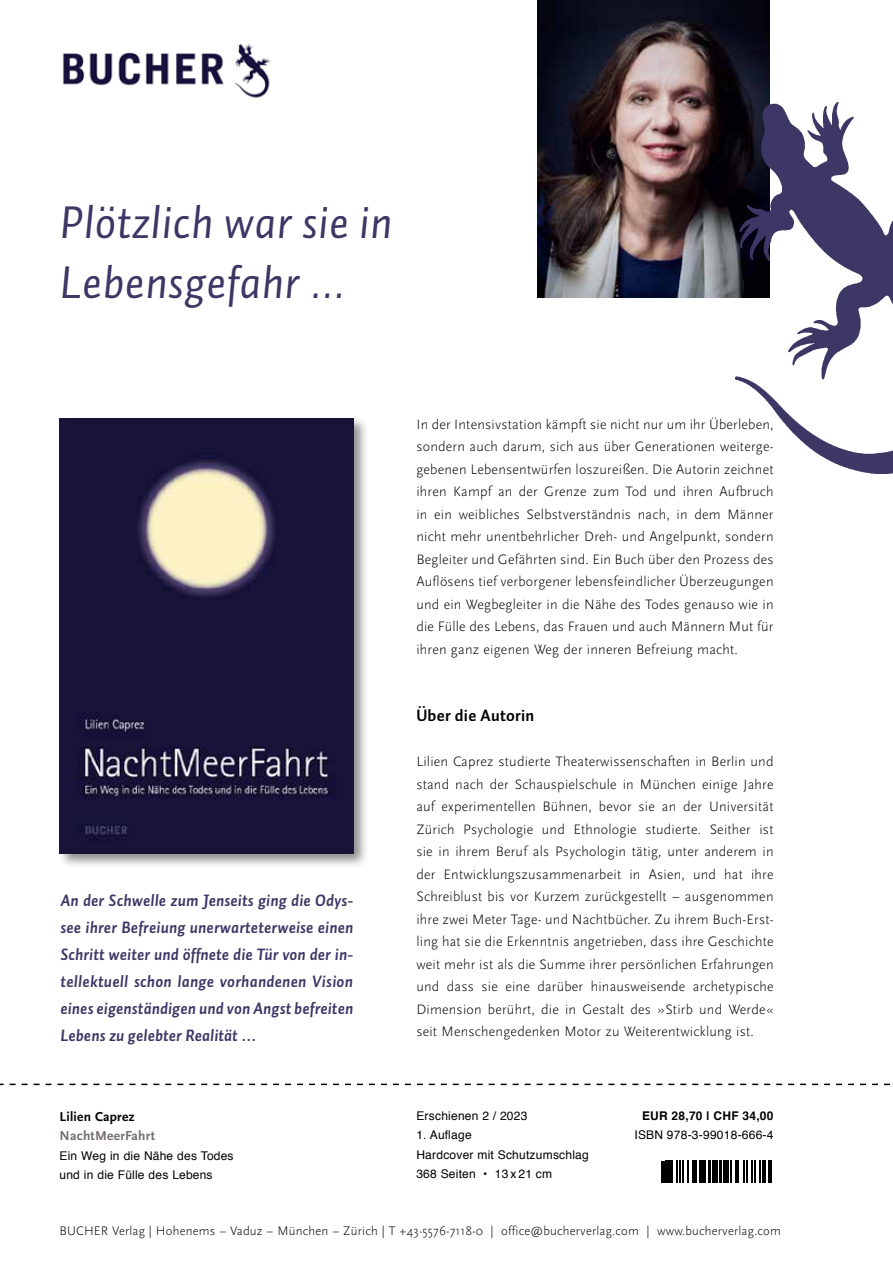
<style>
.page{position:relative;width:893px;height:1263px;background:#fff}
.page>*{position:absolute;margin:0;border:0;box-sizing:border-box;transform-origin:0 0}
.t1{font:46.5px/60px "Auto Pro Regular Italic 1";letter-spacing:.01em;color:#3c3765}
.t2{font:16.5px/27px "Auto Pro Bold Italic 1";letter-spacing:.005em;color:#3c3765;text-align:justify}
.t3{font:700 16.5px "Auto Pro";letter-spacing:.015em;color:#000}
.t4{font:300 14.25px/22.5px "Scala Sans";letter-spacing:.015em;color:#000;text-align:justify}
.t5{font:700 13.5px "Scala Sans";letter-spacing:.02em;color:#756d69}
.t6{font:700 13.5px "Scala Sans";letter-spacing:.02em;color:#000}
.t7{font:300 12.9px "Scala Sans";letter-spacing:.015em;color:#000}
.t8{font:12px/19.5px "Helvetica";letter-spacing:.02em;color:#000}
.t9{font:700 12px "Helvetica";letter-spacing:.02em;color:#000}
</style>
<div class="page">
<svg style="left:0;top:1084px;width:890px;height:1px"></svg>
<svg style="left:661px;top:1161px;width:71px;height:21px"></svg>
<hr style="left:735px;top:1161px;width:2px;height:21px;background:#000">
<svg style="left:738px;top:1161px;width:33px;height:21px"></svg>
<div style="left:57px;top:415px;width:312px;height:453px;background:#000;opacity:.45"></div>
<img style="left:60px;top:418px;width:293px;height:435px">
<img style="left:62px;top:44px;width:209px;height:54px">
<img style="left:538px;top:0;width:232px;height:298px">
<img style="left:736px;top:103px;width:157px;height:370px">
<h1 class="t1" style="left:60px;top:192px;width:334px">Plötzlich war sie in<br>Lebensgefahr ...</h1>
<p class="t2" style="left:61px;top:886px;width:294px">An der Schwelle zum Jenseits ging die Odys&shy;see ihrer Befreiung unerwarteterweise einen Schritt weiter und öffnete die Tür von der in&shy;tellektuell schon lange vorhandenen Vision eines eigenständigen und von Angst befreiten Lebens zu gelebter Realität …</p>
<p class="t6" style="left:60px;top:1109px;width:77px">Lilien Caprez</p>
<p class="t5" style="left:60px;top:1129px;width:97px">NachtMeerFahrt</p>
<p class="t8" style="left:60px;top:1146px;width:176px">Ein Weg in die Nähe des Todes und in die Fülle des Lebens</p>
<p class="t4" style="left:416px;top:413px;width:359px">In der Intensivstation kämpft sie nicht nur um ihr Überleben, sondern auch darum, sich aus über Generationen weiterge&shy;gebenen Lebensentwürfen loszureißen. Die Autorin zeichnet ihren Kampf an der Grenze zum Tod und ihren Aufbruch in ein weibliches Selbstverständnis nach, in dem Männer nicht mehr unentbehrlicher Dreh- und Angelpunkt, sondern Begleiter und Gefährten sind. Ein Buch über den Prozess des Auflösens tief verborgener lebensfeindlicher Überzeugungen und ein Wegbegleiter in die Nähe des Todes genauso wie in die Fülle des Lebens, das Frauen und auch Männern Mut für ihren ganz eigenen Weg der inneren Befreiung macht.</p>
<p class="t3" style="left:416px;top:704px;width:119px">Über die Autorin</p>
<p class="t4" style="left:416px;top:750px;width:359px">Lilien Caprez studierte Theaterwissenschaften in Berlin und stand nach der Schauspielschule in München einige Jahre auf experimentellen Bühnen, bevor sie an der Universität Zürich Psychologie und Ethnologie studierte. Seither ist sie in ihrem Beruf als Psychologin tätig, unter anderem in der Entwicklungszusammenarbeit in Asien, und hat ihre Schreiblust bis vor Kurzem zurückgestellt – ausgenommen ihre zwei Meter Tage- und Nachtbücher. Zu ihrem Buch-Erst&shy;ling hat sie die Erkenntnis angetrieben, dass ihre Geschichte weit mehr ist als die Summe ihrer persönlichen Erfahrungen und dass sie eine darüber hinausweisende archetypische Dimension berührt, die in Gestalt des »Stirb und Werde« seit Menschengedenken Motor zu Weiterentwicklung ist.</p>
<p class="t8" style="left:416px;top:1106px;width:113px">Erschienen 2 / 2023</p>
<p class="t8" style="left:416px;top:1126px;width:174px">1. Auflage<br>Hardcover mit Schutzumschlag<br>368 Seiten • 13 x 21 cm</p>
<p class="t9" style="left:642px;top:1105px;width:133px">EUR 28,70 | CHF 34,00</p>
<p class="t8" style="left:634px;top:1125px;width:141px">ISBN 978-3-99018-666-4</p>
<p class="t7" style="left:60px;top:1224px;width:723px">BUCHER Verlag | Hohenems – Vaduz – München – Zürich | T +43-5576-7118-0 | office@bucherverlag.com | www.bucherverlag.com</p>
</div>
